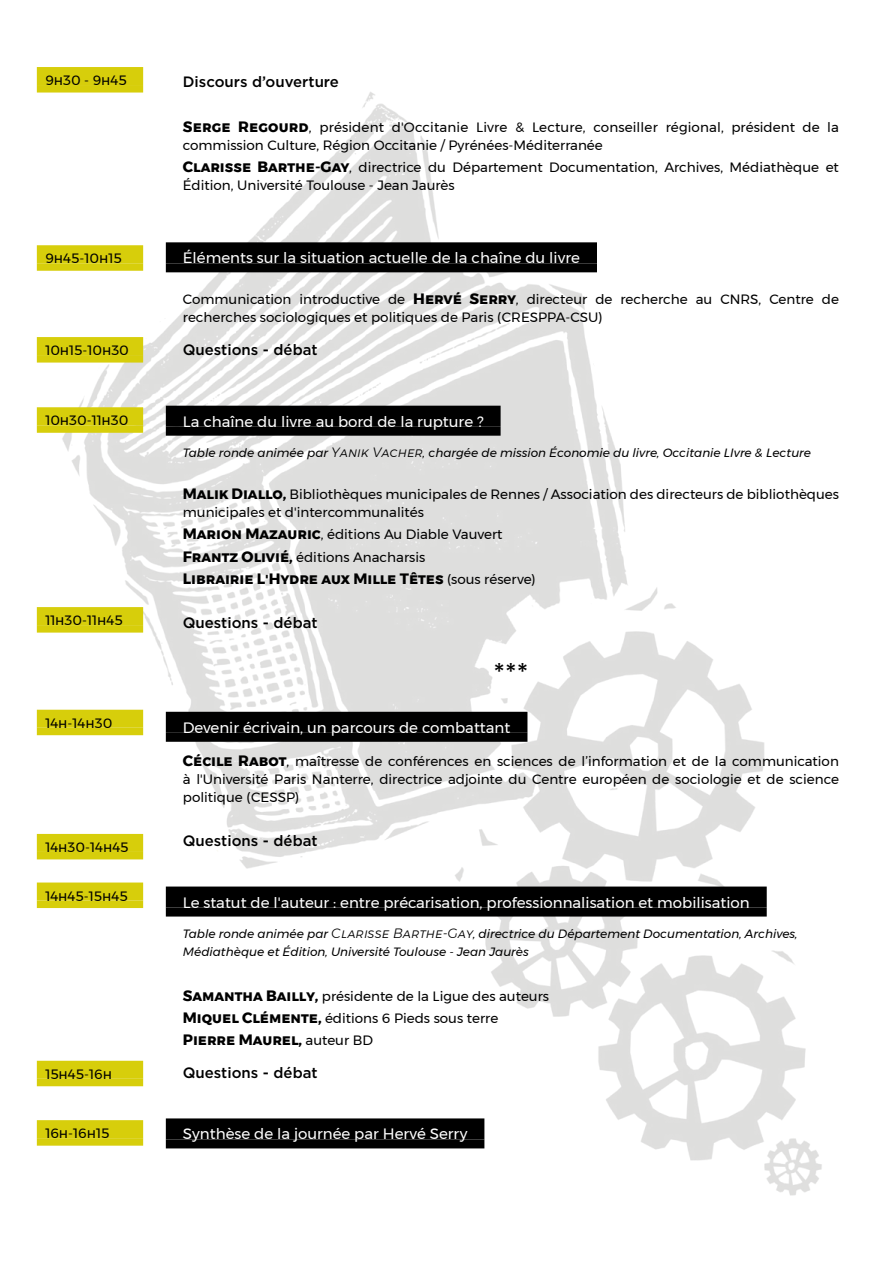
<style>
.page{position:relative;width:893px;height:1263px;background:#fff}
.page>*{position:absolute;margin:0;border:0;box-sizing:border-box;transform-origin:0 0}
.t1{font:500 27px "Gotham";color:#000}
.t2{font:15px "Montserrat";color:#fff}
.t3{font:500 15px "Gotham";color:#000}
.t4{font:700 15px "Montserrat";color:#000}
.t5{font:13.5px/18px "Montserrat";color:#000}
.t6{font:italic 12px/18px "Montserrat";color:#000}
.s1{font-weight:700;font-size:15px}
.s2{font-weight:300;font-size:13.5px}
.s3{font-weight:400;font-size:13.5px}
</style>
<div class="page">
<img style="left:36px;top:67px;width:786px;height:1129px">
<div style="left:166px;top:242px;width:431px;height:21px;background:#000"></div>
<div style="left:166px;top:263px;width:431px;height:9px;background:#000"></div>
<div style="left:166px;top:406px;width:335px;height:21px;background:#000"></div>
<div style="left:166px;top:427px;width:335px;height:9px;background:#000"></div>
<div style="left:166px;top:712px;width:361px;height:21px;background:#000"></div>
<div style="left:166px;top:733px;width:361px;height:9px;background:#000"></div>
<div style="left:166px;top:886px;width:601px;height:21px;background:#000"></div>
<div style="left:166px;top:907px;width:601px;height:9px;background:#000"></div>
<div style="left:166px;top:1118px;width:318px;height:21px;background:#000"></div>
<div style="left:166px;top:1139px;width:318px;height:9px;background:#000"></div>
<div style="left:37px;top:67px;width:106px;height:18px;background:#d7ce0b"></div>
<div style="left:37px;top:85px;width:106px;height:8px;background:#d7ce0b"></div>
<div style="left:37px;top:245px;width:106px;height:18px;background:#d7ce0b"></div>
<div style="left:37px;top:263px;width:106px;height:8px;background:#d7ce0b"></div>
<div style="left:37px;top:337px;width:106px;height:18px;background:#d7ce0b"></div>
<div style="left:37px;top:355px;width:106px;height:8px;background:#d7ce0b"></div>
<div style="left:37px;top:407px;width:106px;height:18px;background:#d7ce0b"></div>
<div style="left:37px;top:425px;width:106px;height:8px;background:#d7ce0b"></div>
<div style="left:37px;top:607px;width:106px;height:18px;background:#d7ce0b"></div>
<div style="left:37px;top:625px;width:106px;height:8px;background:#d7ce0b"></div>
<div style="left:37px;top:710px;width:106px;height:18px;background:#d7ce0b"></div>
<div style="left:37px;top:728px;width:106px;height:7px;background:#d7ce0b"></div>
<div style="left:37px;top:834px;width:106px;height:18px;background:#d7ce0b"></div>
<div style="left:37px;top:852px;width:106px;height:7px;background:#d7ce0b"></div>
<div style="left:37px;top:882px;width:106px;height:18px;background:#d7ce0b"></div>
<div style="left:37px;top:900px;width:106px;height:8px;background:#d7ce0b"></div>
<div style="left:37px;top:1061px;width:106px;height:18px;background:#d7ce0b"></div>
<div style="left:37px;top:1079px;width:106px;height:7px;background:#d7ce0b"></div>
<div style="left:37px;top:1120px;width:106px;height:18px;background:#d7ce0b"></div>
<div style="left:37px;top:1138px;width:106px;height:8px;background:#d7ce0b"></div>
<p class="t5" style="left:45px;top:71px;width:83px">9H30 - 9H45</p>
<p class="t5" style="left:45px;top:249px;width:78px">9H45-10H15</p>
<p class="t5" style="left:45px;top:341px;width:85px">10H15-10H30</p>
<p class="t5" style="left:45px;top:411px;width:85px">10H30-11H30</p>
<p class="t5" style="left:45px;top:611px;width:79px">11H30-11H45</p>
<p class="t5" style="left:45px;top:714px;width:68px">14H-14H30</p>
<p class="t5" style="left:45px;top:838px;width:85px">14H30-14H45</p>
<p class="t5" style="left:45px;top:886px;width:84px">14H45-15H45</p>
<p class="t5" style="left:45px;top:1065px;width:68px">15H45-16H</p>
<p class="t5" style="left:45px;top:1124px;width:66px">16H-16H15</p>
<p class="t3" style="left:183px;top:72px;width:158px">Discours d’ouverture</p>
<p class="t5" style="left:183px;top:118px;width:658px"><span class="s1">Serge Regourd</span>, président d'Occitanie Livre &amp; Lecture, conseiller régional, président de la commission Culture, Région Occitanie / Pyrénées-Méditerranée</p>
<p class="t5" style="left:183px;top:158px;width:658px"><span class="s1">Clarisse Barthe-Gay</span>, directrice du Département Documentation, Archives, Médiathèque et<br>Édition, Université Toulouse - Jean Jaurès</p>
<p class="t2" style="left:183px;top:247px;width:399px">Éléments sur la situation actuelle de la chaîne du livre</p>
<p class="t5" style="left:183px;top:290px;width:658px">Communication introductive de <span class="s1">Hervé Serry</span>, directeur de recherche au CNRS, Centre de recherches sociologiques et politiques de Paris (CRESPPA-CSU)</p>
<p class="t3" style="left:183px;top:340px;width:136px">Questions - débat</p>
<p class="t2" style="left:183px;top:410px;width:302px">La chaîne du livre au bord de la rupture ?</p>
<p class="t6" style="left:183px;top:444px;width:630px">Table ronde animée par <span class="s2">Yanik Vacher</span>, chargée de mission Économie du livre, Occitanie LIvre &amp; Lecture</p>
<p class="t5" style="left:183px;top:485px;width:658px"><span class="s1">Malik Diallo,</span> Bibliothèques municipales de Rennes / Association des directeurs de bibliothèques municipales et d'intercommunalités</p>
<p class="t5" style="left:183px;top:523px;width:321px;line-height:22.2px"><span class="s1">Marion Mazauric</span>, éditions Au Diable Vauvert<br><span class="s1">Frantz Olivié,</span> éditions Anacharsis</p>
<p class="t4" style="left:183px;top:566px;width:354px">Librairie L'Hydre aux Mille Têtes <span class="s3">(sous réserve)</span></p>
<p class="t3" style="left:183px;top:613px;width:136px">Questions - débat</p>
<h1 class="t1" style="left:493px;top:655px;width:36px">***</h1>
<p class="t2" style="left:183px;top:716px;width:329px">Devenir écrivain, un parcours de combattant</p>
<p class="t5" style="left:183px;top:752px;width:658px;text-align:justify"><span class="s1">Cécile Rabot</span>, maîtresse de conférences en sciences de l’information et de la communication à l'Université Paris Nanterre, directrice adjointe du Centre européen de sociologie et de science politique (CESSP)</p>
<p class="t3" style="left:183px;top:831px;width:136px">Questions - débat</p>
<p class="t2" style="left:183px;top:891px;width:568px">Le statut de l'auteur : entre précarisation, professionnalisation et mobilisation</p>
<p class="t6" style="left:183px;top:925px;width:616px">Table ronde animée par <span class="s2">Clarisse Barthe-Gay</span>, directrice du Département Documentation, Archives,<br>Médiathèque et Édition, Université Toulouse - Jean Jaurès</p>
<p class="t5" style="left:183px;top:985px;width:368px;line-height:22.2px"><span class="s1">Samantha Bailly,</span> présidente de la Ligue des auteurs<br><span class="s1">Miquel Clémente,</span> éditions 6 Pieds sous terre</p>
<p class="t4" style="left:183px;top:1028px;width:192px">Pierre Maurel, <span class="s3">auteur BD</span></p>
<p class="t3" style="left:183px;top:1063px;width:136px">Questions - débat</p>
<p class="t2" style="left:183px;top:1123px;width:286px">Synthèse de la journée par Hervé Serry</p>
</div>
